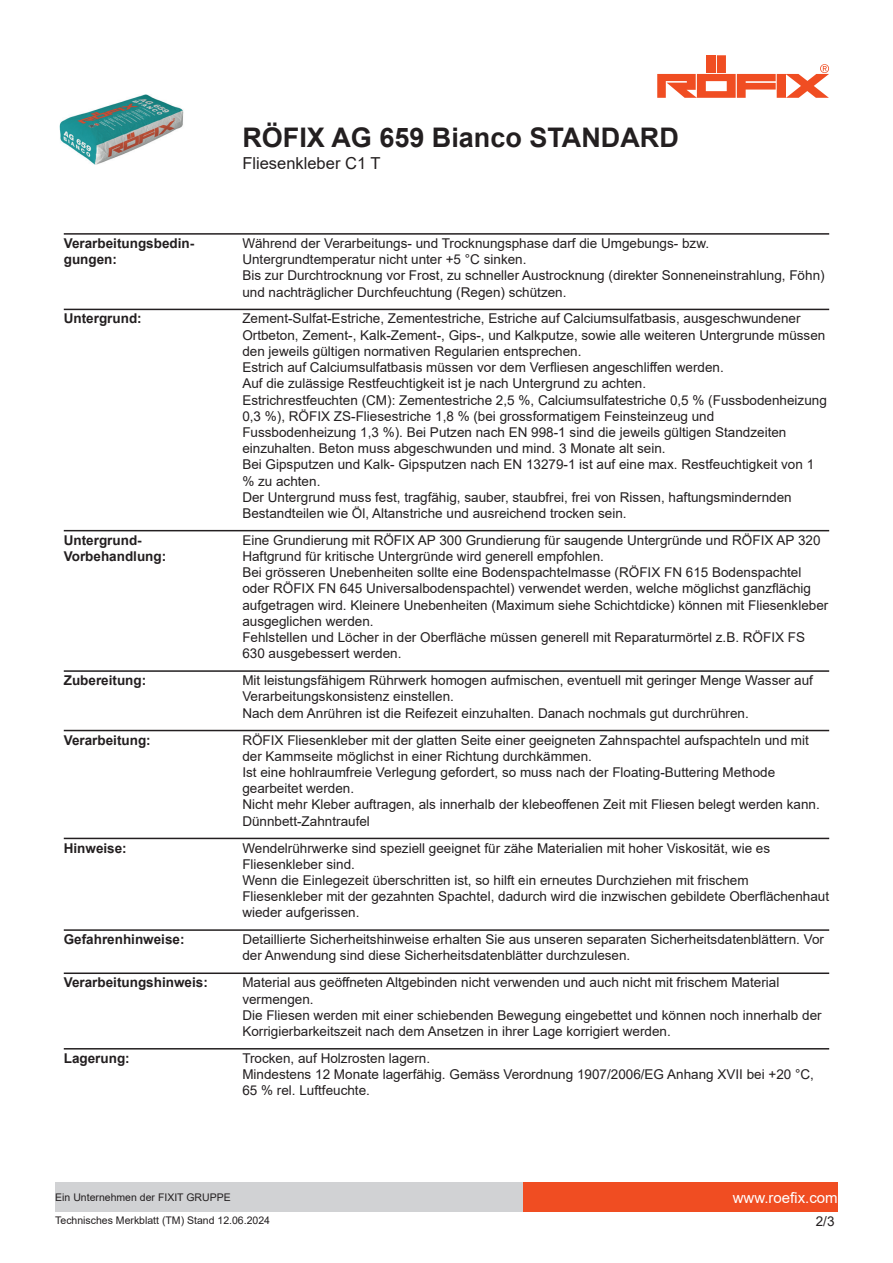
<style>
.page{position:relative;width:893px;height:1263px;background:#fff}
.page>*{position:absolute;margin:0;border:0;box-sizing:border-box;transform-origin:0 0}
.t1{font:700 27px "Arial";color:#231f20}
.t2{font:16.5px "Arial";color:#231f20}
.t3{font:15px "Arial";color:#fff}
.t4{font:13.5px/16.2px "Arial";color:#231f20}
.t5{font:700 13.5px/16.2px "Arial";color:#231f20}
.t6{font:10.5px "Arial";color:#231f20}
</style>
<div class="page">
<img style="left:59px;top:95px;width:125px;height:70px">
<div style="left:717px;top:55px;width:9px;height:18px;background:#f04d22"></div>
<div style="left:707px;top:55px;width:9px;height:18px;background:#f04d22"></div>
<svg style="left:657px;top:64px;width:172px;height:34px"></svg>
<div style="left:523px;top:1182px;width:315px;height:30px;background:#f04d22"></div>
<div style="left:55px;top:1182px;width:468px;height:30px;background:#d1d2d4"></div>
<hr style="left:64px;top:233px;width:765px;height:2px;background:#231f20">
<hr style="left:64px;top:309px;width:765px;height:1px;background:#231f20">
<hr style="left:64px;top:530px;width:765px;height:1px;background:#231f20">
<hr style="left:64px;top:670px;width:765px;height:2px;background:#231f20">
<hr style="left:64px;top:730px;width:765px;height:1px;background:#231f20">
<hr style="left:64px;top:838px;width:765px;height:1px;background:#231f20">
<hr style="left:64px;top:929px;width:765px;height:2px;background:#231f20">
<hr style="left:64px;top:972px;width:765px;height:2px;background:#231f20">
<hr style="left:64px;top:1048px;width:765px;height:1px;background:#231f20">
<h1 class="t1" style="left:242px;top:119px;width:438px">RÖFIX AG 659 Bianco STANDARD</h1>
<p class="t2" style="left:242px;top:152px;width:140px">Fliesenkleber C1 T</p>
<p class="t5" style="left:64px;top:235px;width:132px">Verarbeitungsbedin&shy;gungen:</p>
<p class="t4" style="left:242px;top:235px;width:584px">Während der Verarbeitungs- und Trocknungsphase darf die Umgebungs- bzw.<br>Untergrundtemperatur nicht unter +5 °C sinken.<br>Bis zur Durchtrocknung vor Frost, zu schneller Austrocknung (direkter Sonneneinstrahlung, Föhn) und nachträglicher Durchfeuchtung (Regen) schützen.</p>
<p class="t5" style="left:64px;top:311px;width:79px">Untergrund:</p>
<p class="t4" style="left:242px;top:311px;width:586px">Zement-Sulfat-Estriche, Zementestriche, Estriche auf Calciumsulfatbasis, ausgeschwundener Ortbeton, Zement-, Kalk-Zement-, Gips-, und Kalkputze, sowie alle weiteren Untergrunde müssen den jeweils gültigen normativen Regularien entsprechen.<br>Estrich auf Calciumsulfatbasis müssen vor dem Verfliesen angeschliffen werden.<br>Auf die zulässige Restfeuchtigkeit ist je nach Untergrund zu achten.<br>Estrichrestfeuchten (CM): Zementestriche 2,5 %, Calciumsulfatestriche 0,5 % (Fussbodenheizung 0,3 %), RÖFIX ZS-Fliesestriche 1,8 % (bei grossformatigem Feinsteinzeug und Fussbodenheizung 1,3 %). Bei Putzen nach EN 998-1 sind die jeweils gültigen Standzeiten einzuhalten. Beton muss abgeschwunden und mind. 3 Monate alt sein.<br>Bei Gipsputzen und Kalk- Gipsputzen nach EN 13279-1 ist auf eine max. Restfeuchtigkeit von 1 % zu achten.<br>Der Untergrund muss fest, tragfähig, sauber, staubfrei, frei von Rissen, haftungsmindernden Bestandteilen wie Öl, Altanstriche und ausreichend trocken sein.</p>
<p class="t5" style="left:64px;top:532px;width:104px">Untergrund-<br>Vorbehandlung:</p>
<p class="t4" style="left:242px;top:532px;width:587px">Eine Grundierung mit RÖFIX AP 300 Grundierung für saugende Untergründe und RÖFIX AP 320<br>Haftgrund für kritische Untergründe wird generell empfohlen.<br>Bei grösseren Unebenheiten sollte eine Bodenspachtelmasse (RÖFIX FN 615 Bodenspachtel oder RÖFIX FN 645 Universalbodenspachtel) verwendet werden, welche möglichst ganzflächig aufgetragen wird. Kleinere Unebenheiten (Maximum siehe Schichtdicke) können mit Fliesenkleber ausgeglichen werden.<br>Fehlstellen und Löcher in der Oberfläche müssen generell mit Reparaturmörtel z.B. RÖFIX FS 630 ausgebessert werden.</p>
<p class="t5" style="left:64px;top:672px;width:84px">Zubereitung:</p>
<p class="t4" style="left:242px;top:672px;width:572px">Mit leistungsfähigem Rührwerk homogen aufmischen, eventuell mit geringer Menge Wasser auf<br>Verarbeitungskonsistenz einstellen.<br>Nach dem Anrühren ist die Reifezeit einzuhalten. Danach nochmals gut durchrühren.</p>
<p class="t5" style="left:64px;top:732px;width:89px">Verarbeitung:</p>
<p class="t4" style="left:242px;top:732px;width:579px">RÖFIX Fliesenkleber mit der glatten Seite einer geeigneten Zahnspachtel aufspachteln und mit der Kammseite möglichst in einer Richtung durchkämmen.<br>Ist eine hohlraumfreie Verlegung gefordert, so muss nach der Floating-Buttering Methode gearbeitet werden.<br>Nicht mehr Kleber auftragen, als innerhalb der klebeoffenen Zeit mit Fliesen belegt werden kann.<br>Dünnbett-Zahntraufel</p>
<p class="t5" style="left:64px;top:840px;width:65px">Hinweise:</p>
<p class="t4" style="left:242px;top:839px;width:588px">Wendelrührwerke sind speziell geeignet für zähe Materialien mit hoher Viskosität, wie es Fliesenkleber sind.<br>Wenn die Einlegezeit überschritten ist, so hilft ein erneutes Durchziehen mit frischem Fliesenkleber mit der gezahnten Spachtel, dadurch wird die inzwischen gebildete Oberflächenhaut wieder aufgerissen.</p>
<p class="t5" style="left:64px;top:931px;width:122px">Gefahrenhinweise:</p>
<p class="t4" style="left:242px;top:931px;width:583px">Detaillierte Sicherheitshinweise erhalten Sie aus unseren separaten Sicherheitsdatenblättern. Vor der Anwendung sind diese Sicherheitsdatenblätter durchzulesen.</p>
<p class="t5" style="left:64px;top:975px;width:146px">Verarbeitungshinweis:</p>
<p class="t4" style="left:242px;top:974px;width:581px">Material aus geöffneten Altgebinden nicht verwenden und auch nicht mit frischem Material vermengen.<br>Die Fliesen werden mit einer schiebenden Bewegung eingebettet und können noch innerhalb der Korrigierbarkeitszeit nach dem Ansetzen in ihrer Lage korrigiert werden.</p>
<p class="t5" style="left:64px;top:1050px;width:68px">Lagerung:</p>
<p class="t4" style="left:242px;top:1050px;width:573px">Trocken, auf Holzrosten lagern.<br>Mindestens 12 Monate lagerfähig. Gemäss Verordnung 1907/2006/EG Anhang XVII bei +20 °C,<br>65 % rel. Luftfeuchte.</p>
<p class="t6" style="left:55px;top:1190px;width:177px">Ein Unternehmen der FIXIT GRUPPE</p>
<p class="t3" style="left:733px;top:1187px;width:107px">www.roefix.com</p>
<p class="t6" style="left:55px;top:1213px;width:216px">Technisches Merkblatt (TM) Stand 12.06.2024</p>
<p class="t4" style="left:816px;top:1213px;width:20px">2/3</p>
</div>
